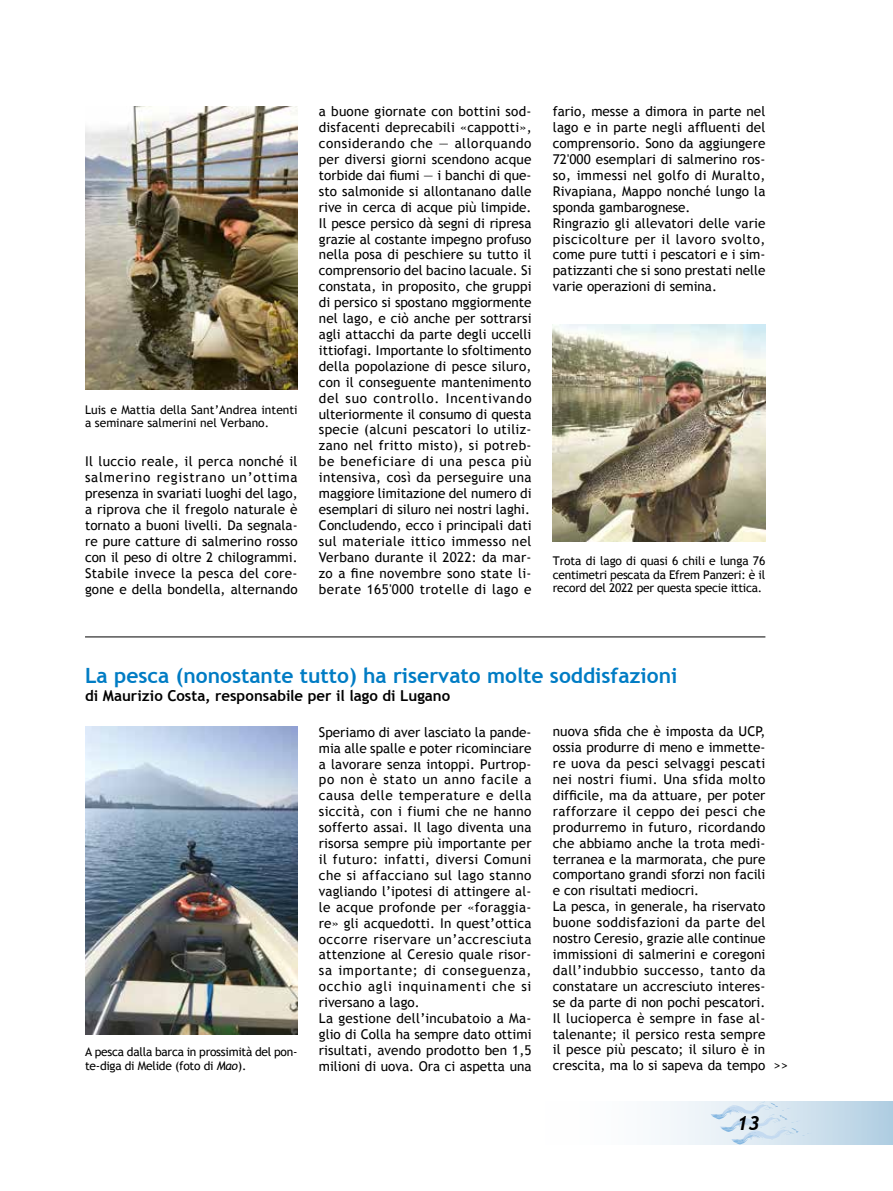
<style>
.page{position:relative;width:893px;height:1191px;background:#fff}
.page>*{position:absolute;margin:0;border:0;box-sizing:border-box;transform-origin:0 0}
.t1{font:700 21px "Trebuchet MS";color:#007cc4}
.t2{font:italic 700 19.5px "Trebuchet";color:#000}
.t3{font:700 15px "Trebuchet MS";color:#000}
.t4{font:13.5px/15.9px "Trebuchet MS";letter-spacing:.01em;color:#000}
.t5{font:12px/13.5px "Trebuchet MS";letter-spacing:-.02em;color:#000;text-align:justify}
.t6{font:12px/13.5px "Trebuchet MS";color:#000}
.s1{font-style:italic}
</style>
<div class="page">
<svg style="left:662px;top:1101px;width:231px;height:43px"></svg>
<svg style="left:710px;top:1101px;width:102px;height:43px;background:#d6e5f1"></svg>
<img style="left:553px;top:324px;width:212px;height:218px">
<img style="left:85px;top:106px;width:213px;height:284px">
<hr style="left:85px;top:636px;width:680px;height:1px;background:#000">
<img style="left:85px;top:726px;width:213px;height:308px">
<p class="t6" style="left:85px;top:403px;width:214px">Luis e Mattia della Sant’Andrea intenti a seminare salmerini nel Verbano.</p>
<p class="t4" style="left:85px;top:454px;width:214px;text-align:justify">Il luccio reale, il perca nonché il salmerino registrano un’ottima presenza in svariati luoghi del lago, a riprova che il fregolo naturale è tornato a buoni livelli. Da segnala&shy;re pure catture di salmerino rosso con il peso di oltre 2 chilogrammi.<br>Stabile invece la pesca del core&shy;gone e della bondella, alternando</p>
<p class="t4" style="left:319px;top:104px;width:214px">a buone giornate con bottini sod&shy;disfacenti deprecabili «cappotti», considerando che — allorquando per diversi giorni scendono acque torbide dai fiumi — i banchi di que&shy;sto salmonide si allontanano dalle rive in cerca di acque più limpide.<br>Il pesce persico dà segni di ripresa grazie al costante impegno profuso nella posa di peschiere su tutto il comprensorio del bacino lacuale. Si constata, in proposito, che gruppi di persico si spostano mggiormente nel lago, e ciò anche per sottrarsi agli attacchi da parte degli uccelli ittiofagi. Importante lo sfoltimento della popolazione di pesce siluro, con il conseguente mantenimento del suo controllo. Incentivando ulteriormente il consumo di questa specie (alcuni pescatori lo utiliz&shy;zano nel fritto misto), si potreb&shy;be beneficiare di una pesca più intensiva, così da perseguire una maggiore limitazione del numero di esemplari di siluro nei nostri laghi.<br>Concludendo, ecco i principali dati sul materiale ittico immesso nel Verbano durante il 2022: da mar&shy;zo a fine novembre sono state li&shy;berate 165'000 trotelle di lago e</p>
<p class="t4" style="left:553px;top:104px;width:214px">fario, messe a dimora in parte nel lago e in parte negli affluenti del comprensorio. Sono da aggiungere 72'000 esemplari di salmerino ros&shy;so, immessi nel golfo di Muralto, Rivapiana, Mappo nonché lungo la sponda gambarognese.<br>Ringrazio gli allevatori delle varie piscicolture per il lavoro svolto, come pure tutti i pescatori e i sim&shy;patizzanti che si sono prestati nelle varie operazioni di semina.</p>
<p class="t5" style="left:553px;top:554px;width:214px">Trota di lago di quasi 6 chili e lunga 76 centimetri pescata da Efrem Panzeri: è il record del 2022 per questa specie ittica.</p>
<h1 class="t1" style="left:85px;top:662px;width:594px">La pesca (nonostante tutto) ha riservato molte soddisfazioni</h1>
<p class="t3" style="left:85px;top:686px;width:367px">di Maurizio Costa, responsabile per il lago di Lugano</p>
<p class="t4" style="left:553px;top:723px;width:214px">nuova sfida che è imposta da UCP, ossia produrre di meno e immette&shy;re uova da pesci selvaggi pescati nei nostri fiumi. Una sfida molto difficile, ma da attuare, per poter rafforzare il ceppo dei pesci che produrremo in futuro, ricordando che abbiamo anche la trota medi&shy;terranea e la marmorata, che pure comportano grandi sforzi non facili e con risultati mediocri.<br>La pesca, in generale, ha riservato buone soddisfazioni da parte del nostro Ceresio, grazie alle continue immissioni di salmerini e coregoni dall’indubbio successo, tanto da constatare un accresciuto interes&shy;se da parte di non pochi pescatori.<br>Il lucioperca è sempre in fase al&shy;talenante; il persico resta sempre il pesce più pescato; il siluro è in crescita, ma lo si sapeva da tempo</p>
<p class="t4" style="left:319px;top:724px;width:214px">Speriamo di aver lasciato la pande&shy;mia alle spalle e poter ricominciare a lavorare senza intoppi. Purtrop&shy;po non è stato un anno facile a causa delle temperature e della siccità, con i fiumi che ne hanno sofferto assai. Il lago diventa una risorsa sempre più importante per il futuro: infatti, diversi Comuni che si affacciano sul lago stanno vagliando l’ipotesi di attingere al&shy;le acque profonde per «foraggia&shy;re» gli acquedotti. In quest’ottica occorre riservare un’accresciuta attenzione al Ceresio quale risor&shy;sa importante; di conseguenza, occhio agli inquinamenti che si riversano a lago.<br>La gestione dell’incubatoio a Ma&shy;glio di Colla ha sempre dato ottimi risultati, avendo prodotto ben 1,5 milioni di uova. Ora ci aspetta una</p>
<p class="t5" style="left:85px;top:1045px;width:214px">A pesca dalla barca in prossimità del pon&shy;te-diga di Melide (foto di <span class="s1">Mao</span>).</p>
<p class="t4" style="left:774px;top:1057px;width:16px">&gt;&gt;</p>
<h2 class="t2" style="left:737px;top:1111px;width:24px">13</h2>
</div>
